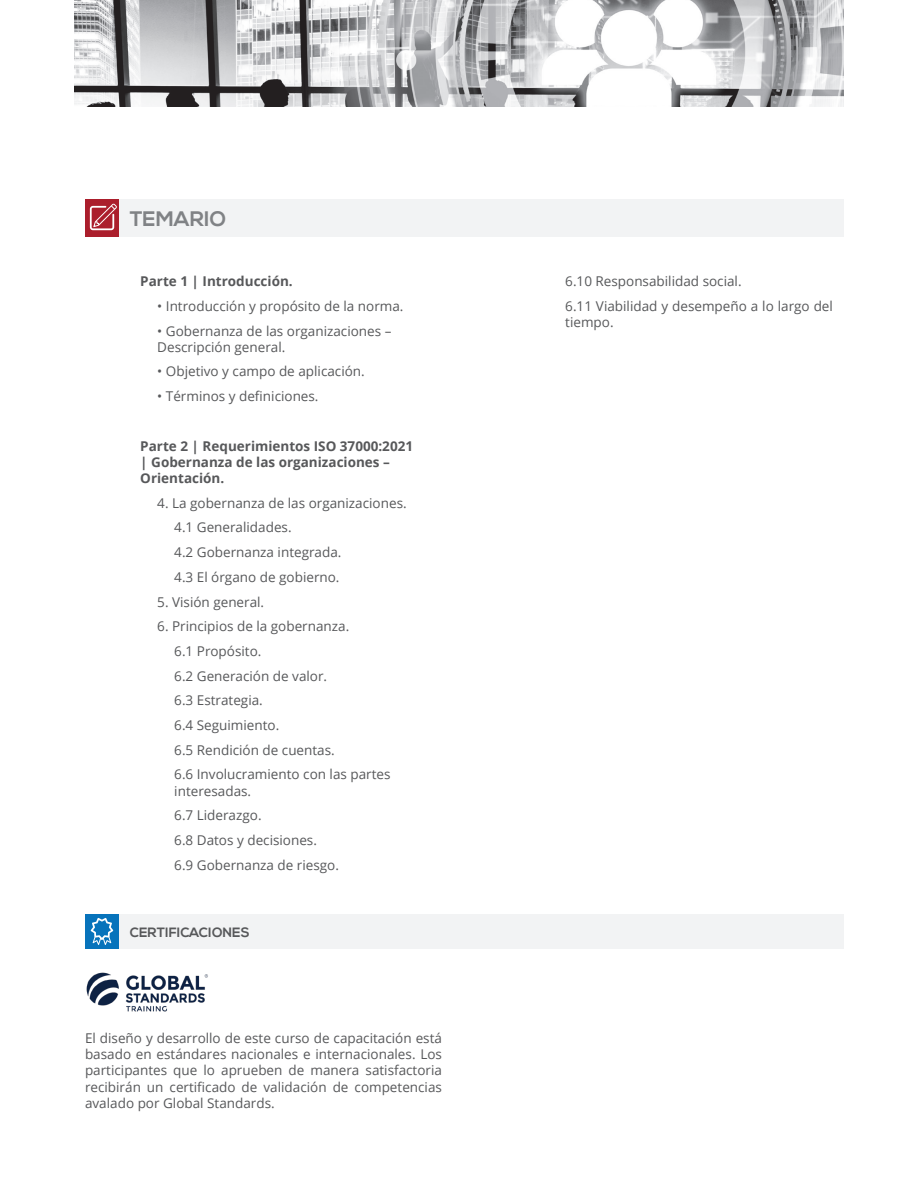
<style>
.page{position:relative;width:918px;height:1188px;background:#fff}
.page>*{position:absolute;margin:0;border:0;box-sizing:border-box;transform-origin:0 0}
.t1{font:700 21px "Nexa";color:#808285}
.Textos{font:13.5px/16.2px "Open Sans";color:#57585a}
.Textos-2{font:700 13.5px/16.2px "Open Sans";color:#57585a}
.t2{font:700 13.5px "Nexa";color:#57585a}
</style>
<div class="page">
<img style="left:74px;top:0;width:770px;height:106px">
<div style="left:85px;top:200px;width:34px;height:37px;background:#ab1e2c"></div>
<div style="left:119px;top:200px;width:725px;height:37px;background:#f2f3f4"></div>
<svg style="left:90px;top:204px;width:27px;height:26px"></svg>
<div style="left:85px;top:915px;width:34px;height:34px;background:#0773bb"></div>
<div style="left:119px;top:915px;width:725px;height:34px;background:#f2f3f4"></div>
<svg style="left:91px;top:918px;width:22px;height:27px"></svg>
<img style="left:86px;top:972px;width:122px;height:40px">
<p class="t1" style="left:130px;top:207px;width:98px">TEMARIO</p>
<p class="Textos-2" style="left:140px;top:273px;width:154px">Parte 1 | Introducción.</p>
<p class="Textos" style="left:157px;top:298px;width:248px">• Introducción y propósito de la norma.</p>
<p class="Textos" style="left:157px;top:322px;width:236px">• Gobernanza de las organizaciones –<br>Descripción general.</p>
<p class="Textos" style="left:157px;top:363px;width:209px">• Objetivo y campo de aplicación.</p>
<p class="Textos" style="left:157px;top:388px;width:163px">• Términos y definiciones.</p>
<p class="Textos-2" style="left:140px;top:437px;width:274px">Parte 2 | Requerimientos ISO 37000:2021 | Gobernanza de las organizaciones –<br>Orientación.</p>
<p class="Textos" style="left:157px;top:494px;width:251px">4. La gobernanza de las organizaciones.</p>
<p class="Textos" style="left:174px;top:519px;width:119px">4.1 Generalidades.</p>
<p class="Textos" style="left:174px;top:544px;width:169px">4.2 Gobernanza integrada.</p>
<p class="Textos" style="left:174px;top:568px;width:167px">4.3 El órgano de gobierno.</p>
<p class="Textos" style="left:157px;top:593px;width:108px">5. Visión general.</p>
<p class="Textos" style="left:157px;top:618px;width:193px">6. Principios de la gobernanza.</p>
<p class="Textos" style="left:174px;top:643px;width:89px">6.1 Propósito.</p>
<p class="Textos" style="left:174px;top:667px;width:154px">6.2 Generación de valor.</p>
<p class="Textos" style="left:174px;top:692px;width:90px">6.3 Estrategia.</p>
<p class="Textos" style="left:174px;top:717px;width:106px">6.4 Seguimiento.</p>
<p class="Textos" style="left:174px;top:741px;width:162px">6.5 Rendición de cuentas.</p>
<p class="Textos" style="left:174px;top:766px;width:218px">6.6 Involucramiento con las partes interesadas.</p>
<p class="Textos" style="left:174px;top:807px;width:89px">6.7 Liderazgo.</p>
<p class="Textos" style="left:174px;top:832px;width:144px">6.8 Datos y decisiones.</p>
<p class="Textos" style="left:174px;top:856px;width:166px">6.9 Gobernanza de riesgo.</p>
<p class="t2" style="left:130px;top:924px;width:122px">CERTIFICACIONES</p>
<p class="Textos" style="left:85px;top:1030px;width:358px;text-align:justify">El diseño y desarrollo de este curso de capacitación está basado en estándares nacionales e internacionales. Los participantes que lo aprueben de manera satisfactoria recibirán un certificado de validación de competencias avalado por Global Standards.</p>
<p class="Textos" style="left:565px;top:269px;width:269px;line-height:24.8px">6.10 Responsabilidad social.<br>6.11 Viabilidad y desempeño a lo largo del</p>
<p class="Textos" style="left:565px;top:314px;width:50px">tiempo.</p>
</div>
